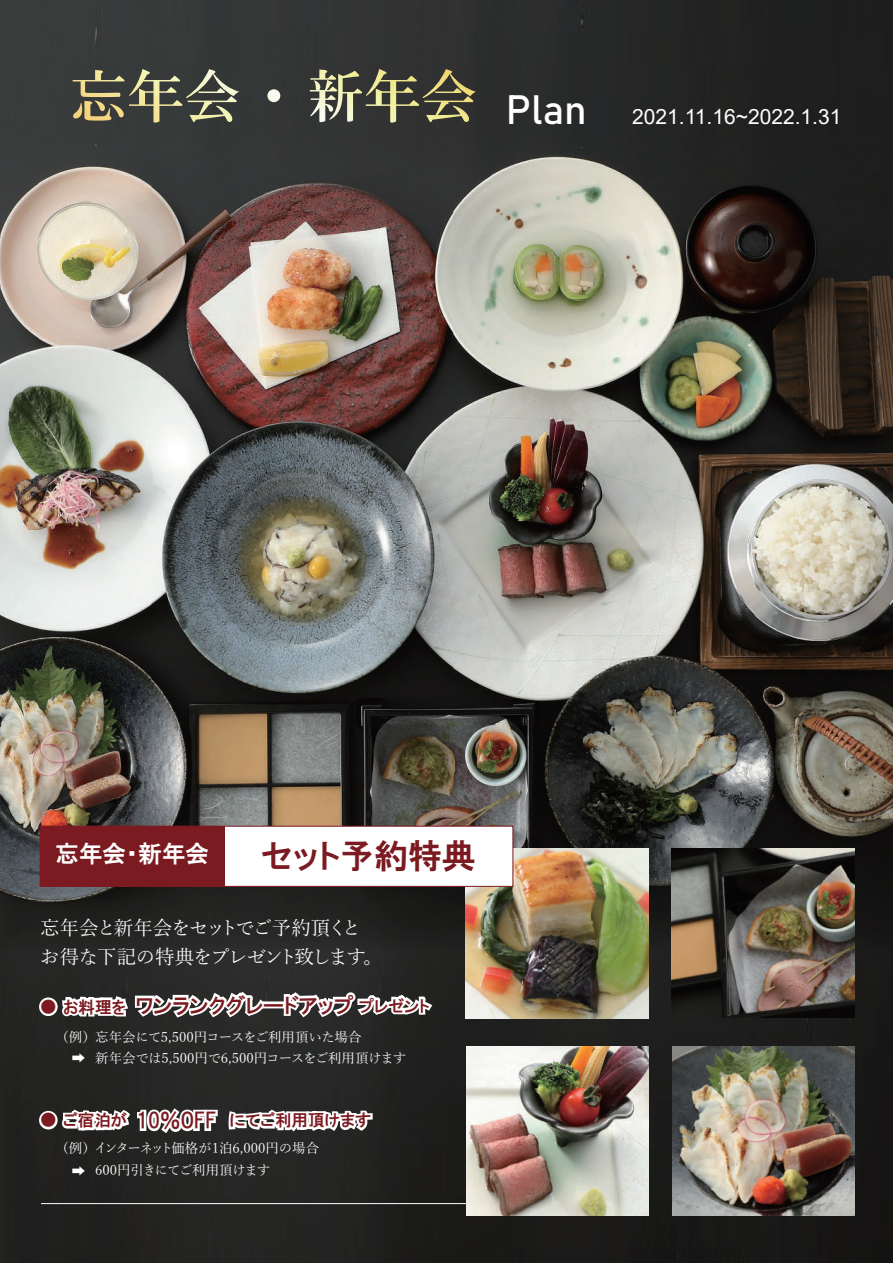
<style>
.page{position:relative;width:893px;height:1263px;background:#fff}
.page>*{position:absolute;margin:0;border:0;box-sizing:border-box;transform-origin:0 0}
.t1{font:33.9px "HGP Gothic E";color:#7b1a20}
.t2{font:23.7px "HGP Gothic E";color:#fff}
.t3{font:21px "Arial";color:#fff}
.t4{font:21px "HGP Gothic E";color:#7b1a20}
.t5{font:19.5px/28.5px "Yu Mincho";letter-spacing:-.07em;color:#fff}
.t6{font:16.5px "HGP Gothic E";color:#7b1a20}
.t7{font:13.5px/22.4px "Yu Mincho";letter-spacing:-.025em;color:#fff}
.t8{font:13.5px "Koz Go Pr 6 N";color:#fff}
.s1{font-family:"Bahnschrift";font-size:40.5px}
.s2{font-family:"Yu Mincho"}
.s3{font-family:"Koz Go Pr 6 N"}
</style>
<div class="page">
<img style="left:0;top:0;width:893px;height:1262px">
<svg style="left:73px;top:69px;width:403px;height:54px;background:#5c5c4d"></svg>
<img style="left:0;top:1262px;width:893px;height:1px">
<img style="left:466px;top:1046px;width:182px;height:169px">
<img style="left:672px;top:1046px;width:182px;height:169px">
<img style="left:466px;top:849px;width:182px;height:169px">
<img style="left:672px;top:849px;width:182px;height:169px">
<div style="left:262px;top:1001px;width:23px;height:7px;border:4px solid #fff"></div>
<svg style="left:282px;top:988px;width:153px;height:32px"></svg>
<svg style="left:35px;top:988px;width:233px;height:32px"></svg>
<svg style="left:35px;top:1105px;width:185px;height:31px"></svg>
<svg style="left:227px;top:1106px;width:148px;height:29px"></svg>
<div style="left:40px;top:826px;width:473px;height:60px;background:#fff"></div>
<div style="left:40px;top:826px;width:473px;height:61px;border:1px solid #7b1a20"></div>
<div style="left:40px;top:826px;width:184px;height:60px;background:#7b1a20"></div>
<hr style="left:41px;top:1203px;width:425px;height:1px;background:#fff">
<h3 class="t3" style="left:506px;top:102px;width:337px"><span class="s1">Plan</span> 2021.11.16~2022.1.31</h3>
<h2 class="t2" style="left:55px;top:842px;width:155px">忘年会・新年会</h2>
<h1 class="t1" style="left:260px;top:838px;width:217px">セット予約特典</h1>
<h3 class="t5" style="left:40px;top:912px;width:344px">忘年会と新年会をセットでご予約頂くとお得な下記の特典をプレゼント致します。</h3>
<h3 class="t4" style="left:136px;top:994px;width:219px">ワンランクグレードアップ</h3>
<p class="t6" style="left:40px;top:998px;width:88px"><span class="s2">●</span> お料理を</p>
<p class="t6" style="left:359px;top:997px;width:72px">プレゼント</p>
<p class="t7" style="left:72px;top:1025px;width:336px;line-height:20.7px;text-indent:-17px">（例）忘年会にて5,500円コースをご利用頂いた場合<br><span class="s3">➡</span> 新年会では5,500円で6,500円コースをご利用頂けます</p>
<h3 class="t4" style="left:137px;top:1110px;width:81px">10％OFF</h3>
<p class="t6" style="left:40px;top:1112px;width:89px"><span class="s2">●</span> ご宿泊が</p>
<p class="t7" style="left:94px;top:1135px;width:227px">インターネット価格が1泊6,000円の場合<br>600円引きにてご利用頂けます</p>
<p class="t6" style="left:230px;top:1112px;width:143px">にてご利用頂けます</p>
<p class="t7" style="left:55px;top:1135px;width:42px">（例）</p>
<p class="t8" style="left:72px;top:1163px;width:15px">➡</p>
</div>
